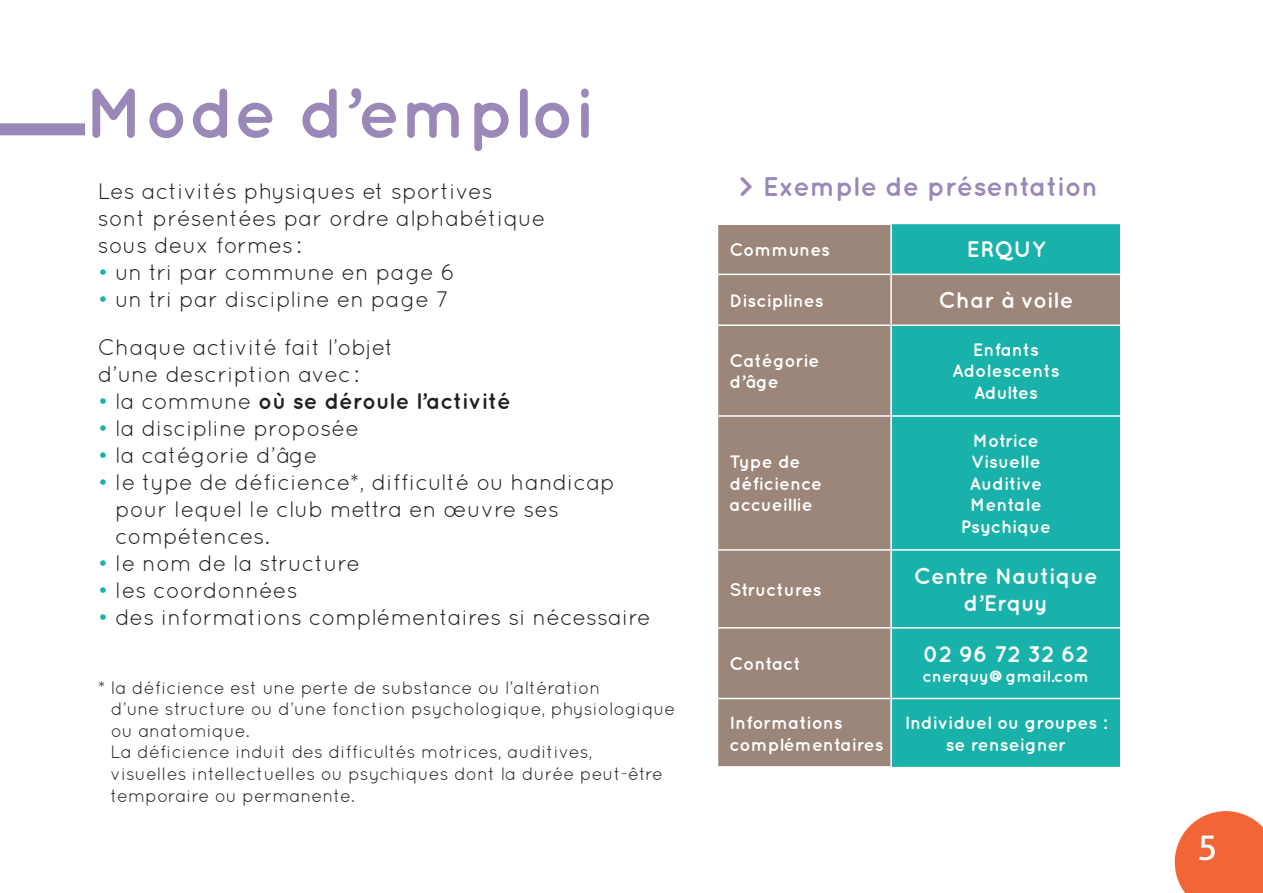
<style>
.page{position:relative;width:1263px;height:893px;background:#fff}
.page>*{position:absolute;margin:0;border:0;box-sizing:border-box;transform-origin:0 0}
.t1{font:700 70.5px "Quicksand";color:#9a88b8}
.t2{font:34.5px "Aller Typo";color:#fff}
.t3{font:700 27px "Quicksand";color:#9a88b8}
.t4{font:22.5px/27px "Quicksand";color:#231f20}
.t5{font:700 22.5px/27px "Quicksand";color:#fff;text-align:center}
.t6{font:700 22.5px "Quicksand";color:#231f20}
.t7{font:18px/21.6px "Quicksand";color:#231f20}
.t8{font:700 18px/21.6px "Quicksand";color:#fff}
.t9{font:700 16.5px "Quicksand";color:#fff}
.s1{color:#19b2ab}
.s2{font-weight:400;color:#19b2ab}
.s3{font-weight:400}
</style>
<div class="page">
<svg style="left:1175px;top:811px;width:88px;height:82px"></svg>
<div style="left:0;top:123px;width:85px;height:12px;background:#9a88b8"></div>
<div style="left:718px;top:225px;width:172px;height:541px;background:#9b8679"></div>
<div style="left:892px;top:224px;width:228px;height:543px;background:#19b2ab"></div>
<div style="left:891px;top:274px;width:230px;height:51px;background:#9b8679"></div>
<hr style="left:718px;top:274px;width:172px;height:1px;background:#fff">
<hr style="left:718px;top:324px;width:172px;height:2px;background:#fff">
<hr style="left:718px;top:415px;width:172px;height:2px;background:#fff">
<hr style="left:718px;top:549px;width:172px;height:2px;background:#fff">
<hr style="left:718px;top:627px;width:172px;height:2px;background:#fff">
<hr style="left:718px;top:698px;width:172px;height:1px;background:#fff">
<hr style="left:890px;top:274px;width:231px;height:1px;background:#fff">
<hr style="left:890px;top:275px;width:2px;height:49px;background:#fff">
<hr style="left:1120px;top:275px;width:1px;height:49px;background:#fff">
<hr style="left:890px;top:324px;width:231px;height:2px;background:#fff">
<hr style="left:890px;top:415px;width:231px;height:2px;background:#fff">
<hr style="left:890px;top:549px;width:231px;height:2px;background:#fff">
<hr style="left:890px;top:627px;width:231px;height:2px;background:#fff">
<hr style="left:890px;top:698px;width:231px;height:1px;background:#fff">
<h1 class="t1" style="left:85px;top:71px;width:511px">Mode d’emploi</h1>
<p class="t4" style="left:98px;top:177px;width:449px">Les activités physiques et sportives sont présentées par ordre alphabétique sous deux formes :</p>
<p class="t4" style="left:98px;top:258px;width:359px"><span class="s1">•</span> un tri par commune en page 6</p>
<p class="t4" style="left:98px;top:275px;width:353px;line-height:48.3px"><span class="s1">•</span> un tri par discipline en page 7<br>Chaque activité fait l’objet</p>
<p class="t4" style="left:98px;top:361px;width:263px">d’une description avec:</p>
<p class="t6" style="left:98px;top:388px;width:414px"><span class="s2">•</span> <span class="s3">la commune</span> où se déroule l’activité</p>
<p class="t4" style="left:98px;top:415px;width:263px"><span class="s1">•</span> la discipline proposée</p>
<p class="t4" style="left:98px;top:442px;width:221px"><span class="s1">•</span> la catégorie d’âge</p>
<p class="t4" style="left:115px;top:469px;width:501px;text-indent:-17px"><span class="s1">•</span> le type de déficience*, difficulté ou handicap pour lequel le club mettra en œuvre ses compétences.</p>
<p class="t4" style="left:98px;top:550px;width:264px"><span class="s1">•</span> le nom de la structure</p>
<p class="t4" style="left:98px;top:577px;width:201px"><span class="s1">•</span> les coordonnées</p>
<p class="t4" style="left:98px;top:604px;width:555px"><span class="s1">•</span> des informations complémentaires si nécessaire</p>
<p class="t7" style="left:111px;top:676px;width:566px;text-indent:-13px">* la déficience est une perte de substance ou l’altération<br>d’une structure ou d’une fonction psychologique, physiologique ou anatomique.<br>La déficience induit des difficultés motrices, auditives,<br>visuelles intellectuelles ou psychiques dont la durée peut-être temporaire ou permanente.</p>
<p class="t3" style="left:738px;top:170px;width:362px">&gt; Exemple de présentation</p>
<p class="t8" style="left:729px;top:238px;width:102px">Communes</p>
<p class="t5" style="left:966px;top:235px;width:80px">ERQUY</p>
<p class="t8" style="left:729px;top:289px;width:96px">Disciplines</p>
<p class="t5" style="left:938px;top:286px;width:136px">Char à voile</p>
<p class="t8" style="left:729px;top:349px;width:91px">Catégorie d’âge</p>
<p class="t8" style="left:952px;top:338px;width:109px;text-align:center">Enfants<br>Adolescents<br>Adultes</p>
<p class="t8" style="left:729px;top:450px;width:94px">Type de déficience accueillie</p>
<p class="t8" style="left:729px;top:578px;width:94px">Structures</p>
<p class="t8" style="left:729px;top:652px;width:73px">Contact</p>
<p class="t8" style="left:961px;top:429px;width:92px;text-align:center">Motrice<br>Visuelle<br>Auditive<br>Mentale<br>Psychique</p>
<p class="t5" style="left:914px;top:562px;width:185px">Centre Nautique d’Erquy</p>
<p class="t5" style="left:923px;top:640px;width:167px">02 96 72 32 62</p>
<p class="t9" style="left:922px;top:666px;width:168px">cnerquy@gmail.com</p>
<p class="t8" style="left:729px;top:711px;width:156px">Informations complémentaires</p>
<p class="t8" style="left:905px;top:711px;width:204px;text-align:center">Individuel ou groupes : se renseigner</p>
<h2 class="t2" style="left:1197px;top:827px;width:22px">5</h2>
</div>
